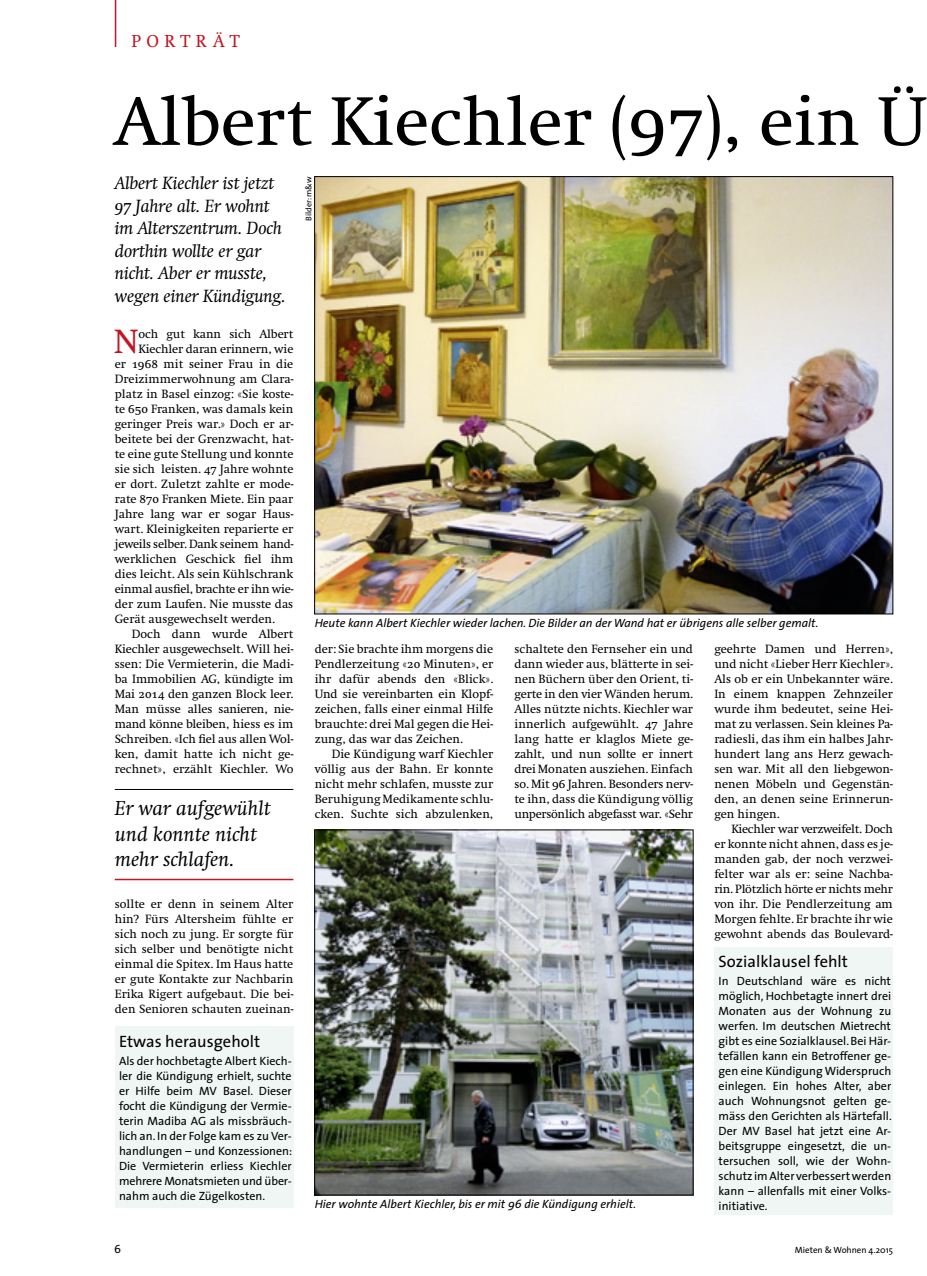
<style>
.page{position:relative;width:927px;height:1276px;background:#fff}
.page>*{position:absolute;margin:0;border:0;box-sizing:border-box;transform-origin:0 0}
.t1{font:71.25px "Swift";color:#000}
.t2{font:34.95px "Swift";color:#c31622}
.t3{font:italic 21px/25.5px "Swift";color:#000}
.t4{font:italic 18px/22.5px "Swift Neue LT Pro";color:#000}
.t5{font:18px "Swift";letter-spacing:.3em;color:#c31622}
.t6{font:16.5px "The Sans";color:#000}
.t7{font:12.45px/15px "Swift";color:#000;text-align:justify}
.t8{font:12.45px "Swift";letter-spacing:-.02em;color:#000}
.t9{font:12px/15px "The Sans";color:#000}
.t10{font:italic 12px "The Sans";color:#000}
.t11{font:12px "The Sans Caps";color:#000}
.t12{font:9px "The Sans";color:#000}
.t13{font:8.25px "The Sans";color:#000}
.s1{font-family:"Swift SC"}
</style>
<div class="page">
<hr style="left:115px;top:0;width:1px;height:47px;background:#c31622">
<div style="left:115px;top:1026px;width:178px;height:182px;background:#f0f6f3"></div>
<div style="left:714px;top:947px;width:179px;height:268px;background:#f0f6f3"></div>
<hr style="left:115px;top:789px;width:178px;height:1px;background:#000">
<hr style="left:115px;top:878px;width:178px;height:2px;background:#c31622">
<img style="left:316px;top:178px;width:575px;height:434px">
<img style="left:316px;top:832px;width:375px;height:361px">
<div style="left:314px;top:830px;width:379px;height:365px;border:1px solid #000"></div>
<h1 class="t5" style="left:131px;top:31px;width:110px">PORTRÄT</h1>
<h2 class="t1" style="left:114px;top:83px;width:815px">Albert Kiechler (<span class="s1">97</span>), ein Ü</h2>
<p class="t4" style="left:115px;top:172px;width:172px">Albert Kiechler ist jetzt<br>97 Jahre alt. Er wohnt im Alterszentrum. Doch dorthin wollte er gar nicht. Aber er musste, wegen einer Kündigung.</p>
<p class="t2" style="left:114px;top:322px;width:26px">N</p>
<p class="t7" style="left:138px;top:326px;width:156px">och gut kann sich Albert</p>
<p class="t7" style="left:138px;top:341px;width:156px">Kiechler daran erinnern, wie</p>
<p class="t7" style="left:115px;top:356px;width:180px">er <span class="s1">1968</span> mit seiner Frau in die</p>
<p class="t7" style="left:115px;top:371px;width:180px">Dreizimmerwohnung am Clara-</p>
<p class="t7" style="left:115px;top:386px;width:180px">platz in Basel einzog: «Sie koste-</p>
<p class="t7" style="left:115px;top:401px;width:180px">te <span class="s1">650</span> Franken, was damals kein</p>
<p class="t7" style="left:115px;top:416px;width:180px">geringer Preis war.» Doch er ar-</p>
<p class="t7" style="left:115px;top:431px;width:180px">beitete bei der Grenzwacht, hat-</p>
<p class="t7" style="left:115px;top:446px;width:180px">te eine gute Stellung und konnte</p>
<p class="t7" style="left:115px;top:461px;width:180px">sie sich leisten. <span class="s1">47</span> Jahre wohnte</p>
<p class="t7" style="left:115px;top:476px;width:180px">er dort. Zuletzt zahlte er mode-</p>
<p class="t7" style="left:115px;top:491px;width:180px">rate <span class="s1">870</span> Franken Miete. Ein paar</p>
<p class="t7" style="left:115px;top:506px;width:180px">Jahre lang war er sogar Haus-</p>
<p class="t7" style="left:115px;top:521px;width:180px">wart. Kleinigkeiten reparierte er</p>
<p class="t8" style="left:115px;top:537px;width:180px">jeweils selber. Dank seinem hand-</p>
<p class="t7" style="left:115px;top:551px;width:180px">werklichen Geschick fiel ihm</p>
<p class="t7" style="left:115px;top:566px;width:180px">dies leicht. Als sein Kühlschrank</p>
<p class="t8" style="left:115px;top:582px;width:180px">einmal ausfiel, brachte er ihn wie-</p>
<p class="t7" style="left:115px;top:596px;width:180px">der zum Laufen. Nie musste das</p>
<p class="t7" style="left:115px;top:611px;width:162px">Gerät ausgewechselt werden.</p>
<p class="t7" style="left:115px;top:626px;width:180px;text-indent:17px">Doch dann wurde Albert Kiechler ausgewechselt. Will hei&shy;ssen: Die Vermieterin, die Madi&shy;ba Immobilien AG, kündigte im Mai <span class="s1">2014</span> den ganzen Block leer.<br>Man müsse alles sanieren, nie&shy;mand könne bleiben, hiess es im Schreiben. «Ich fiel aus allen Wol&shy;ken, damit hatte ich nicht ge&shy;rechnet», erzählt Kiechler. Wo</p>
<p class="t3" style="left:115px;top:796px;width:157px">Er war aufgewühlt und konnte nicht mehr schlafen.</p>
<p class="t7" style="left:115px;top:896px;width:180px">sollte er denn in seinem Alter hin? Fürs Altersheim fühlte er sich noch zu jung. Er sorgte für sich selber und benötigte nicht einmal die Spitex. Im Haus hatte er gute Kontakte zur Nachbarin Erika Rigert aufgebaut. Die bei&shy;den Senioren schauten zueinan-</p>
<h3 class="t6" style="left:119px;top:1027px;width:143px">Etwas herausgeholt</h3>
<p class="t9" style="left:119px;top:1052px;width:175px">Als der hochbetagte Albert Kiech&shy;ler die Kündigung erhielt, suchte er Hilfe beim MV Basel. Dieser focht die Kündigung der Vermie&shy;terin Madiba AG als missbräuch&shy;lich an. In der Folge kam es zu Ver&shy;handlungen – und Konzessionen:<br>Die Vermieterin erliess Kiechler mehrere Monatsmieten und über&shy;nahm auch die Zügelkosten.</p>
<p class="t13" style="left:302px;top:221px;width:46px;rotate:-90deg">Bilder: m&amp;w</p>
<p class="t10" style="left:315px;top:613px;width:505px">Heute kann Albert Kiechler wieder lachen. Die Bilder an der Wand hat er übrigens alle selber gemalt.</p>
<p class="t7" style="left:315px;top:641px;width:180px">der: Sie brachte ihm morgens die Pendlerzeitung «<span class="s1">20</span> Minuten», er ihr dafür abends den «Blick».<br>Und sie vereinbarten ein Klopf&shy;zeichen, falls einer einmal Hilfe brauchte: drei Mal gegen die Hei&shy;zung, das war das Zeichen.</p>
<p class="t7" style="left:315px;top:746px;width:180px;text-indent:17px">Die Kündigung warf Kiechler völlig aus der Bahn. Er konnte nicht mehr schlafen, musste zur Beruhigung Medikamente schlu&shy;cken. Suchte sich abzulenken,</p>
<p class="t7" style="left:514px;top:641px;width:180px">schaltete den Fernseher ein und dann wieder aus, blätterte in sei&shy;nen Büchern über den Orient, ti&shy;gerte in den vier Wänden herum.<br>Alles nützte nichts. Kiechler war innerlich aufgewühlt. <span class="s1">47</span> Jahre lang hatte er klaglos Miete ge&shy;zahlt, und nun sollte er innert drei Monaten ausziehen. Einfach so. Mit <span class="s1">96</span> Jahren. Besonders nerv&shy;te ihn, dass die Kündigung völlig unpersönlich abgefasst war. «Sehr</p>
<p class="t7" style="left:714px;top:641px;width:180px">geehrte Damen und Herren», und nicht «Lieber Herr Kiechler».<br>Als ob er ein Unbekannter wäre.<br>In einem knappen Zehnzeiler wurde ihm bedeutet, seine Hei&shy;mat zu verlassen. Sein kleines Pa&shy;radiesli, das ihm ein halbes Jahr&shy;hundert lang ans Herz gewach&shy;sen war. Mit all den liebgewon&shy;nenen Möbeln und Gegenstän&shy;den, an denen seine Erinnerun&shy;gen hingen.</p>
<p class="t7" style="left:714px;top:821px;width:180px;text-indent:17px">Kiechler war verzweifelt. Doch er konnte nicht ahnen, dass es je&shy;manden gab, der noch verzwei&shy;felter war als er: seine Nachba&shy;rin. Plötzlich hörte er nichts mehr von ihr. Die Pendlerzeitung am Morgen fehlte. Er brachte ihr wie gewohnt abends das Boulevard-</p>
<p class="t10" style="left:315px;top:1194px;width:323px">Hier wohnte Albert Kiechler, bis er mit 96 die Kündigung erhielt.</p>
<h3 class="t6" style="left:719px;top:948px;width:131px">Sozialklausel fehlt</h3>
<p class="t9" style="left:719px;top:973px;width:175px">In Deutschland wäre es nicht möglich, Hochbetagte innert drei<br>Monaten aus der Wohnung zu werfen. Im deutschen Mietrecht gibt es eine Sozialklausel. Bei Här&shy;tefällen kann ein Betroffener ge&shy;gen eine Kündigung Widerspruch einlegen. Ein hohes Alter, aber auch Wohnungsnot gelten ge&shy;mäss den Gerichten als Härtefall.<br>Der MV Basel hat jetzt eine Ar&shy;beitsgruppe eingesetzt, die un&shy;tersuchen soll, wie der Wohn&shy;schutz im Alter verbessert werden kann – allenfalls mit einer Volks&shy;initiative.</p>
<p class="t11" style="left:114px;top:1239px;width:8px">6</p>
<p class="t12" style="left:795px;top:1242px;width:100px">Mieten &amp; Wohnen 4.2015</p>
</div>
